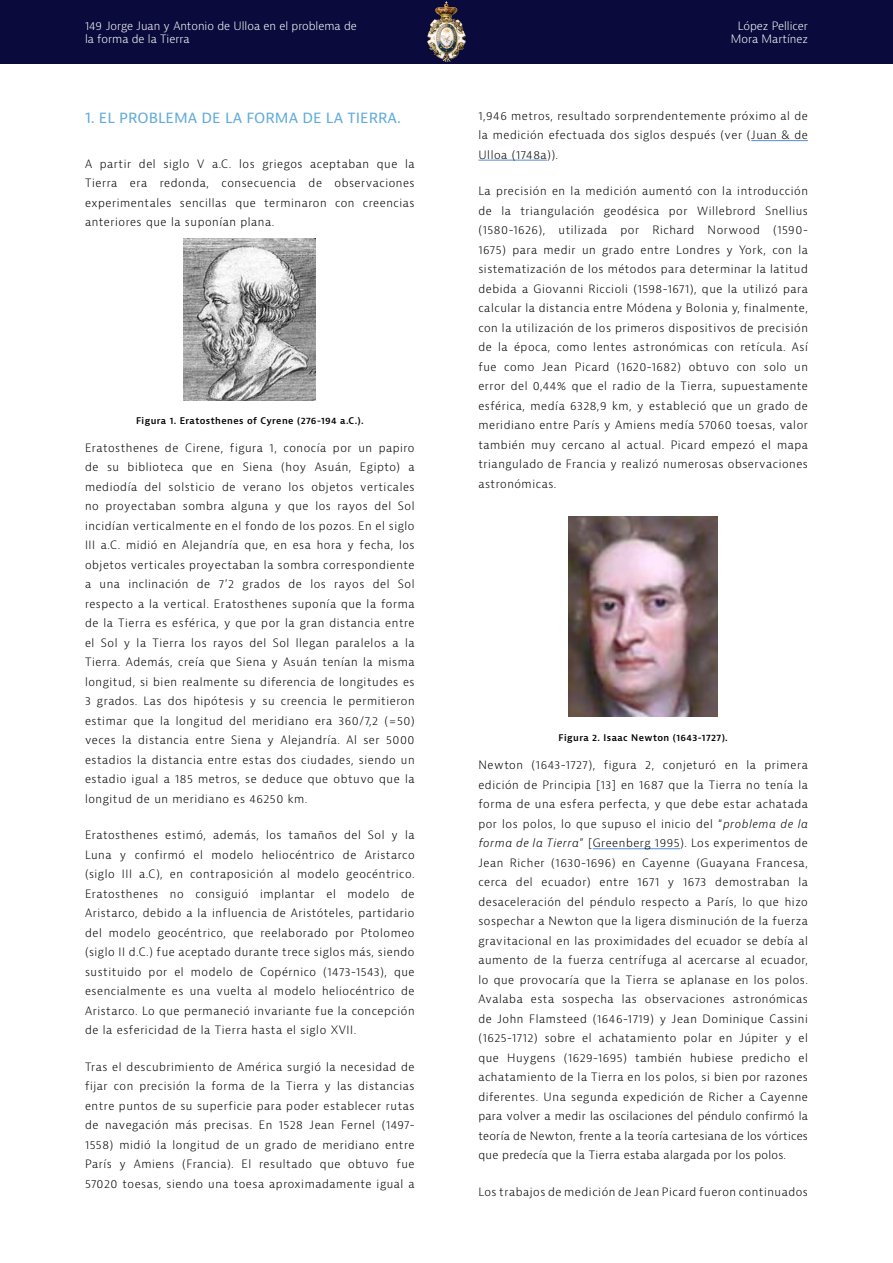
<style>
.page{position:relative;width:893px;height:1263px;background:#fff}
.page>*{position:absolute;margin:0;border:0;box-sizing:border-box;transform-origin:0 0}
.Subtítulos_Artículo{font:15px "Bernina Sans";color:#62abd9}
.Body_Artículo_negro{font:300 11.25px/19.5px "Bernina Sans";letter-spacing:.05em;color:#000;text-align:justify}
.t1{font:300 11.25px/13.5px "Bernina Sans";color:#fff}
.Image_Footnote{font:600 9px "Bernina Sans";letter-spacing:.05em;color:#000}
.s1{font-style:italic}
</style>
<div class="page">
<div style="left:0;top:0;width:893px;height:64px;background:#0a0a3c"></div>
<img style="left:427px;top:2px;width:38px;height:60px">
<img style="left:184px;top:238px;width:132px;height:163px">
<hr style="left:751px;top:140px;width:57px;height:1px;background:#558ed9">
<hr style="left:478px;top:160px;width:69px;height:1px;background:#558ed9">
<hr style="left:593px;top:848px;width:87px;height:1px;background:#558ed9">
<img style="left:568px;top:517px;width:150px;height:200px">
<p class="t1" style="left:85px;top:19px;width:273px">149 Jorge Juan y Antonio de Ulloa en el problema de la forma de la Tierra</p>
<p class="t1" style="left:731px;top:19px;width:79px;text-align:right">López Pellicer<br>Mora Martínez</p>
<p class="Subtítulos_Artículo" style="left:85px;top:107px;width:318px">1. EL PROBLEMA DE LA FORMA DE LA TIERRA.</p>
<p class="Body_Artículo_negro" style="left:85px;top:154px;width:331px">A partir del siglo V a.C. los griegos aceptaban que la Tierra era redonda, consecuencia de observaciones experimentales sencillas que terminaron con creencias anteriores que la suponían plana.</p>
<p class="Image_Footnote" style="left:136px;top:415px;width:229px">Figura 1. Eratosthenes of Cyrene (276-194 a.C.).</p>
<p class="Body_Artículo_negro" style="left:85px;top:438px;width:331px">Eratosthenes de Cirene, figura 1, conocía por un papiro de su biblioteca que en Siena (hoy Asuán, Egipto) a mediodía del solsticio de verano los objetos verticales no proyectaban sombra alguna y que los rayos del Sol incidían verticalmente en el fondo de los pozos. En el siglo III a.C. midió en Alejandría que, en esa hora y fecha, los objetos verticales proyectaban la sombra correspondiente a una inclinación de 7’2 grados de los rayos del Sol respecto a la vertical. Eratosthenes suponía que la forma de la Tierra es esférica, y que por la gran distancia entre el Sol y la Tierra los rayos del Sol llegan paralelos a la Tierra. Además, creía que Siena y Asuán tenían la misma longitud, si bien realmente su diferencia de longitudes es 3 grados. Las dos hipótesis y su creencia le permitieron estimar que la longitud del meridiano era 360/7,2 (=50) veces la distancia entre Siena y Alejandría. Al ser 5000 estadios la distancia entre estas dos ciudades, siendo un estadio igual a 185 metros, se deduce que obtuvo que la longitud de un meridiano es 46250 km.</p>
<p class="Body_Artículo_negro" style="left:85px;top:826px;width:331px">Eratosthenes estimó, además, los tamaños del Sol y la Luna y confirmó el modelo heliocéntrico de Aristarco (siglo III a.C), en contraposición al modelo geocéntrico.<br>Eratosthenes no consiguió implantar el modelo de Aristarco, debido a la influencia de Aristóteles, partidario del modelo geocéntrico, que reelaborado por Ptolomeo (siglo II d.C.) fue aceptado durante trece siglos más, siendo sustituido por el modelo de Copérnico (1473-1543), que esencialmente es una vuelta al modelo heliocéntrico de Aristarco. Lo que permaneció invariante fue la concepción de la esfericidad de la Tierra hasta el siglo XVII.</p>
<p class="Body_Artículo_negro" style="left:85px;top:1057px;width:331px">Tras el descubrimiento de América surgió la necesidad de fijar con precisión la forma de la Tierra y las distancias entre puntos de su superficie para poder establecer rutas de navegación más precisas. En 1528 Jean Fernel (1497- 1558) midió la longitud de un grado de meridiano entre París y Amiens (Francia). El resultado que obtuvo fue 57020 toesas, siendo una toesa aproximadamente igual a</p>
<p class="Body_Artículo_negro" style="left:478px;top:106px;width:331px">1,946 metros, resultado sorprendentemente próximo al de la medición efectuada dos siglos después (ver (Juan &amp; de Ulloa (1748a)).</p>
<p class="Body_Artículo_negro" style="left:478px;top:181px;width:331px">La precisión en la medición aumentó con la introducción de la triangulación geodésica por Willebrord Snellius (1580-1626), utilizada por Richard Norwood (1590- 1675) para medir un grado entre Londres y York, con la sistematización de los métodos para determinar la latitud debida a Giovanni Riccioli (1598-1671), que la utilizó para calcular la distancia entre Módena y Bolonia y, finalmente, con la utilización de los primeros dispositivos de precisión de la época, como lentes astronómicas con retícula. Así fue como Jean Picard (1620-1682) obtuvo con solo un error del 0,44% que el radio de la Tierra, supuestamente esférica, medía 6328,9 km, y estableció que un grado de meridiano entre París y Amiens medía 57060 toesas, valor también muy cercano al actual. Picard empezó el mapa triangulado de Francia y realizó numerosas observaciones astronómicas.</p>
<p class="Image_Footnote" style="left:559px;top:732px;width:171px">Figura 2. Isaac Newton (1643-1727).</p>
<p class="Body_Artículo_negro" style="left:478px;top:755px;width:331px">Newton (1643-1727), figura 2, conjeturó en la primera edición de Principia [13] en 1687 que la Tierra no tenía la forma de una esfera perfecta, y que debe estar achatada por los polos, lo que supuso el inicio del “<span class="s1">problema de la forma de la Tierra</span>” [Greenberg 1995). Los experimentos de Jean Richer (1630-1696) en Cayenne (Guayana Francesa, cerca del ecuador) entre 1671 y 1673 demostraban la desaceleración del péndulo respecto a París, lo que hizo sospechar a Newton que la ligera disminución de la fuerza gravitacional en las proximidades del ecuador se debía al aumento de la fuerza centrífuga al acercarse al ecuador, lo que provocaría que la Tierra se aplanase en los polos.<br>Avalaba esta sospecha las observaciones astronómicas de John Flamsteed (1646-1719) y Jean Dominique Cassini (1625-1712) sobre el achatamiento polar en Júpiter y el que Huygens (1629-1695) también hubiese predicho el achatamiento de la Tierra en los polos, si bien por razones diferentes. Una segunda expedición de Richer a Cayenne para volver a medir las oscilaciones del péndulo confirmó la teoría de Newton, frente a la teoría cartesiana de los vórtices que predecía que la Tierra estaba alargada por los polos.</p>
<p class="Body_Artículo_negro" style="left:478px;top:1182px;width:331px">Los trabajos de medición de Jean Picard fueron continuados</p>
</div>
